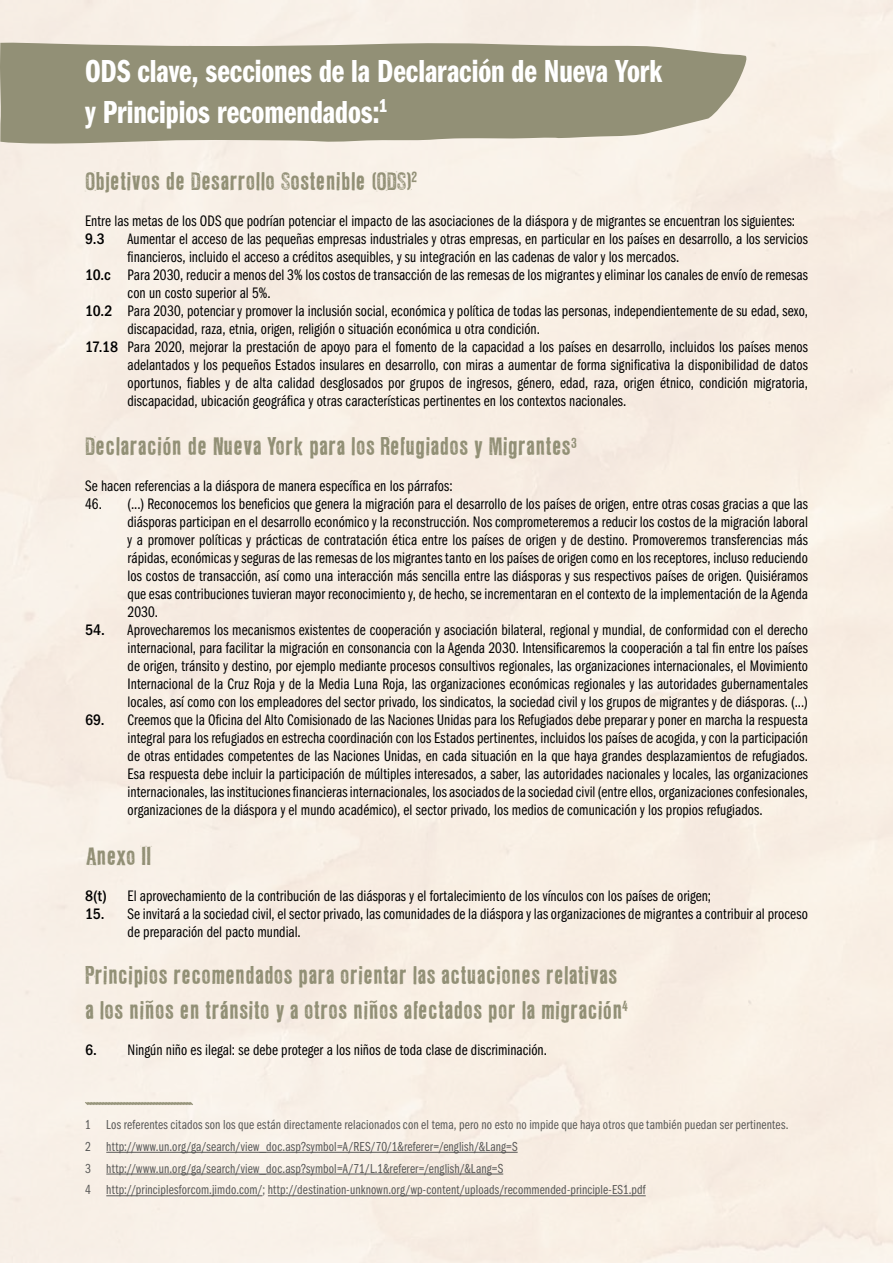
<style>
.page{position:relative;width:893px;height:1263px;background:#fff}
.page>*{position:absolute;margin:0;border:0;box-sizing:border-box;transform-origin:0 0}
.t1{font:33px/40.5px "ITC Franklin Gothic Std Dm Cp";color:#fff}
.t2{font:22.5px/34.2px "LL Rubber Grotesque";letter-spacing:-.025em;color:#929076}
.t3{font:15.75px/18px "ITC Franklin Gothic Std Bk Cp";letter-spacing:.005em;color:#000;text-align:justify}
.t4{font:500 condensed 15.75px "ITC Franklin Gothic Std";color:#000}
.t5{font:13.5px/21.8px "ITC Franklin Gothic Std Bk Cp";letter-spacing:.01em;color:#575756}
.s1{font-family:"ITC Franklin Gothic Std";font-weight:500;font-stretch:condensed}
</style>
<div class="page">
<svg style="left:0;top:41px;width:751px;height:106px;background:#a19e86"></svg>
<svg style="left:84px;top:1101px;width:110px;height:4px"></svg>
<hr style="left:106px;top:1152px;width:412px;height:1px;background:#575756">
<hr style="left:106px;top:1174px;width:397px;height:1px;background:#575756">
<hr style="left:106px;top:1195px;width:156px;height:1px;background:#575756">
<hr style="left:268px;top:1195px;width:378px;height:1px;background:#575756">
<h1 class="t1" style="left:85px;top:52px;width:579px">ODS clave, secciones de la Declaración de Nueva York y Principios recomendados:<sup>1</sup></h1>
<h2 class="t2" style="left:85px;top:165px;width:334px">Objetivos de Desarrollo Sostenible (ODS)<sup>2</sup></h2>
<p class="t3" style="left:85px;top:212px;width:712px">Entre las metas de los ODS que podrían potenciar el impacto de las asociaciones de la diáspora y de migrantes se encuentran los siguientes:</p>
<p class="t4" style="left:85px;top:230px;width:21px">9.3</p>
<p class="t3" style="left:128px;top:230px;width:682px">Aumentar el acceso de las pequeñas empresas industriales y otras empresas, en particular en los países en desarrollo, a los servicios</p>
<p class="t3" style="left:128px;top:248px;width:553px">financieros, incluido el acceso a créditos asequibles, y su integración en las cadenas de valor y los mercados.</p>
<p class="t3" style="left:85px;top:266px;width:724px"><span class="s1">10.c</span> Para 2030, reducir a menos del 3% los costos de transacción de las remesas de los migrantes y eliminar los canales de envío de remesas</p>
<p class="t3" style="left:128px;top:284px;width:145px">con un costo superior al 5%.</p>
<p class="t3" style="left:85px;top:302px;width:724px"><span class="s1">10.2</span> Para 2030, potenciar y promover la inclusión social, económica y política de todas las personas, independientemente de su edad, sexo,</p>
<p class="t3" style="left:128px;top:320px;width:414px">discapacidad, raza, etnia, origen, religión o situación económica u otra condición.</p>
<p class="t3" style="left:85px;top:338px;width:724px"><span class="s1">17.18</span> Para 2020, mejorar la prestación de apoyo para el fomento de la capacidad a los países en desarrollo, incluidos los países menos</p>
<p class="t3" style="left:128px;top:356px;width:682px">adelantados y los pequeños Estados insulares en desarrollo, con miras a aumentar de forma significativa la disponibilidad de datos</p>
<p class="t3" style="left:128px;top:374px;width:682px">oportunos, fiables y de alta calidad desglosados por grupos de ingresos, género, edad, raza, origen étnico, condición migratoria,</p>
<p class="t3" style="left:128px;top:392px;width:500px">discapacidad, ubicación geográfica y otras características pertinentes en los contextos nacionales.</p>
<h2 class="t2" style="left:85px;top:430px;width:495px">Declaración de Nueva York para los Refugiados y Migrantes<sup>3</sup></h2>
<p class="t3" style="left:85px;top:477px;width:369px">Se hacen referencias a la diáspora de manera específica en los párrafos:</p>
<p class="t3" style="left:128px;top:495px;width:682px;text-indent:-43px">46. (...) Reconocemos los beneficios que genera la migración para el desarrollo de los países de origen, entre otras cosas gracias a que las diásporas participan en el desarrollo económico y la reconstrucción. Nos comprometeremos a reducir los costos de la migración laboral y a promover políticas y prácticas de contratación ética entre los países de origen y de destino. Promoveremos transferencias más rápidas, económicas y seguras de las remesas de los migrantes tanto en los países de origen como en los receptores, incluso reduciendo los costos de transacción, así como una interacción más sencilla entre las diásporas y sus respectivos países de origen. Quisiéramos que esas contribuciones tuvieran mayor reconocimiento y, de hecho, se incrementaran en el contexto de la implementación de la Agenda 2030.</p>
<p class="t3" style="left:128px;top:621px;width:682px;text-indent:-43px"><span class="s1">54.</span> Aprovecharemos los mecanismos existentes de cooperación y asociación bilateral, regional y mundial, de conformidad con el derecho internacional, para facilitar la migración en consonancia con la Agenda 2030. Intensificaremos la cooperación a tal fin entre los países de origen, tránsito y destino, por ejemplo mediante procesos consultivos regionales, las organizaciones internacionales, el Movimiento Internacional de la Cruz Roja y de la Media Luna Roja, las organizaciones económicas regionales y las autoridades gubernamentales locales, así como con los empleadores del sector privado, los sindicatos, la sociedad civil y los grupos de migrantes y de diásporas. (...)</p>
<p class="t3" style="left:128px;top:711px;width:682px;text-indent:-43px"><span class="s1">69.</span> Creemos que la Oficina del Alto Comisionado de las Naciones Unidas para los Refugiados debe preparar y poner en marcha la respuesta integral para los refugiados en estrecha coordinación con los Estados pertinentes, incluidos los países de acogida, y con la participación de otras entidades competentes de las Naciones Unidas, en cada situación en la que haya grandes desplazamientos de refugiados.<br>Esa respuesta debe incluir la participación de múltiples interesados, a saber, las autoridades nacionales y locales, las organizaciones internacionales, las instituciones financieras internacionales, los asociados de la sociedad civil (entre ellos, organizaciones confesionales, organizaciones de la diáspora y el mundo académico), el sector privado, los medios de comunicación y los propios refugiados.</p>
<h2 class="t2" style="left:85px;top:839px;width:69px">Anexo II</h2>
<p class="t4" style="left:85px;top:886px;width:24px">8(t)</p>
<p class="t3" style="left:128px;top:886px;width:585px">El aprovechamiento de la contribución de las diásporas y el fortalecimiento de los vínculos con los países de origen;</p>
<p class="t3" style="left:128px;top:904px;width:682px;text-indent:-43px"><span class="s1">15.</span> Se invitará a la sociedad civil, el sector privado, las comunidades de la diáspora y las organizaciones de migrantes a contribuir al proceso de preparación del pacto mundial.</p>
<h2 class="t2" style="left:85px;top:959px;width:546px">Principios recomendados para orientar las actuaciones relativas a los niños en tránsito y a otros niños afectados por la migración<sup>4</sup></h2>
<p class="t3" style="left:85px;top:1040px;width:463px"><span class="s1">6.</span> Ningún niño es ilegal: se debe proteger a los niños de toda clase de discriminación.</p>
<p class="t5" style="left:85px;top:1114px;width:705px">1 Los referentes citados son los que están directamente relacionados con el tema, pero no esto no impide que haya otros que también puedan ser pertinentes.<br>2 http://www.un.org/ga/search/view_doc.asp?symbol=A/RES/70/1&amp;referer=/english/&amp;Lang=S<br>3 http://www.un.org/ga/search/view_doc.asp?symbol=A/71/L.1&amp;referer=/english/&amp;Lang=S<br>4 http://principlesforcom.jimdo.com/; http://destination-unknown.org/wp-content/uploads/recommended-principle-ES1.pdf</p>
</div>
